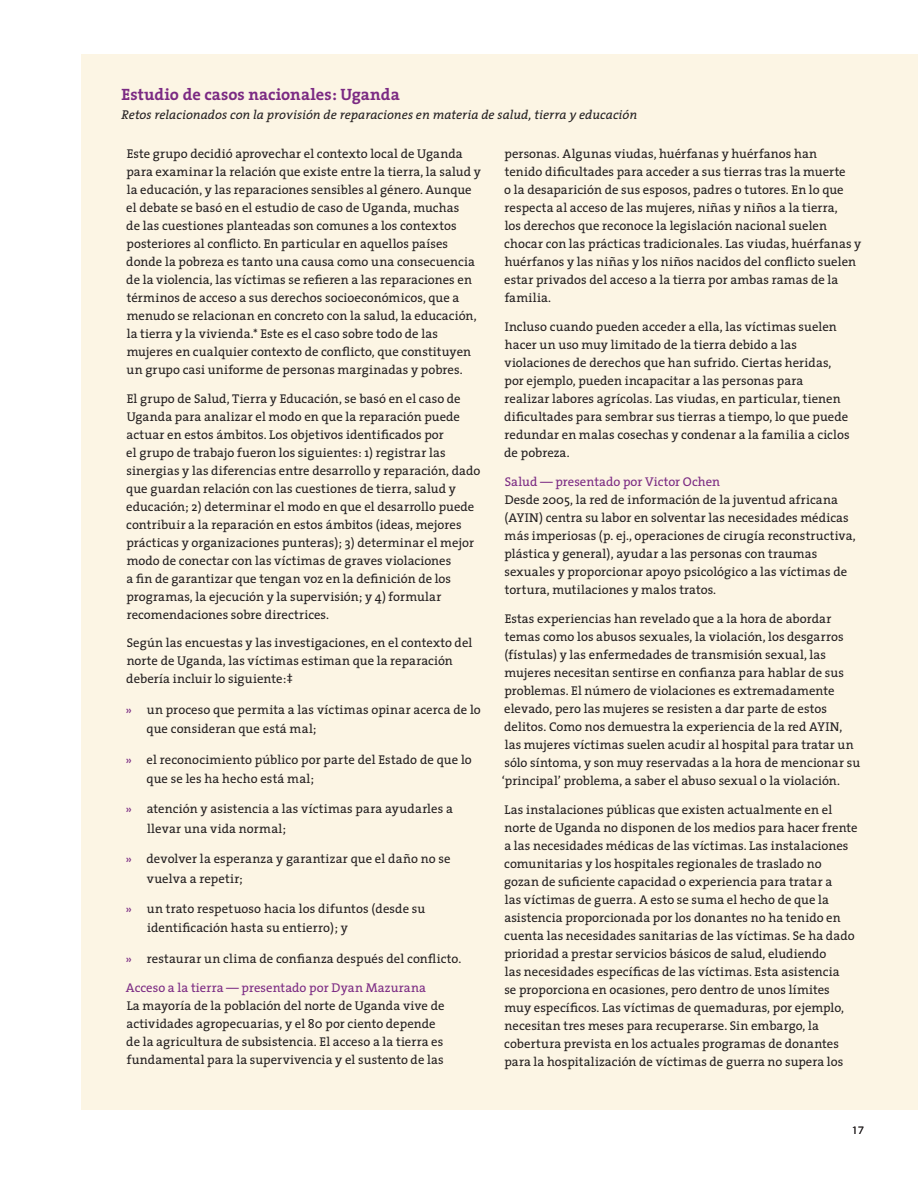
<style>
.page{position:relative;width:918px;height:1188px;background:#fff}
.page>*{position:absolute;margin:0;border:0;box-sizing:border-box;transform-origin:0 0}
.t1{font:700 16.5px "The Serif";letter-spacing:.005em;color:#7b2a83}
.t2{font:12.75px/18px "The Serif";letter-spacing:.005em;color:#231f20}
.t3{font:italic 12.75px "The Serif";color:#231f20}
.t4{font:12.75px "The Serif";letter-spacing:.005em;color:#7b2a83}
.t5{font:10.5px "Gotham";color:#231f20}
.s1{font-family:"The Sans";color:#7b2a83}
</style>
<div class="page">
<div style="left:81px;top:54px;width:837px;height:1055px;background:#fcf5e4"></div>
<p class="t1" style="left:122px;top:80px;width:280px">Estudio de casos nacionales: Uganda</p>
<p class="t3" style="left:122px;top:104px;width:517px">Retos relacionados con la provisión de reparaciones en materia de salud, tierra y educación</p>
<p class="t2" style="left:126px;top:144px;width:356px">Este grupo decidió aprovechar el contexto local de Uganda para examinar la relación que existe entre la tierra, la salud y la educación, y las reparaciones sensibles al género. Aunque el debate se basó en el estudio de caso de Uganda, muchas<br>de las cuestiones planteadas son comunes a los contextos posteriores al conflicto. En particular en aquellos países donde la pobreza es tanto una causa como una consecuencia de la violencia, las víctimas se refieren a las reparaciones en términos de acceso a sus derechos socioeconómicos, que a menudo se relacionan en concreto con la salud, la educación, la tierra y la vivienda.* Este es el caso sobre todo de las mujeres en cualquier contexto de conflicto, que constituyen un grupo casi uniforme de personas marginadas y pobres.</p>
<p class="t2" style="left:126px;top:389px;width:356px">El grupo de Salud, Tierra y Educación, se basó en el caso de Uganda para analizar el modo en que la reparación puede actuar en estos ámbitos. Los objetivos identificados por<br>el grupo de trabajo fueron los siguientes: 1) registrar las sinergias y las diferencias entre desarrollo y reparación, dado que guardan relación con las cuestiones de tierra, salud y educación; 2) determinar el modo en que el desarrollo puede contribuir a la reparación en estos ámbitos (ideas, mejores prácticas y organizaciones punteras); 3) determinar el mejor modo de conectar con las víctimas de graves violaciones<br>a fin de garantizar que tengan voz en la definición de los programas, la ejecución y la supervisión; y 4) formular recomendaciones sobre directrices.</p>
<p class="t2" style="left:126px;top:634px;width:348px">Según las encuestas y las investigaciones, en el contexto del norte de Uganda, las víctimas estiman que la reparación debería incluir lo siguiente:‡</p>
<p class="t2" style="left:147px;top:699px;width:336px;line-height:19.5px;text-indent:-21px"><span class="s1">»</span> un proceso que permita a las víctimas opinar acerca de lo que consideran que está mal;</p>
<p class="t2" style="left:147px;top:749px;width:327px;line-height:19.5px;text-indent:-21px"><span class="s1">»</span> el reconocimiento público por parte del Estado de que lo que se les ha hecho está mal;</p>
<p class="t2" style="left:147px;top:799px;width:307px;line-height:19.5px;text-indent:-22px"><span class="s1">»</span> atención y asistencia a las víctimas para ayudarles a llevar una vida normal;</p>
<p class="t2" style="left:147px;top:849px;width:305px;line-height:19.5px;text-indent:-21px"><span class="s1">»</span> devolver la esperanza y garantizar que el daño no se vuelva a repetir;</p>
<p class="t2" style="left:147px;top:898px;width:280px;line-height:19.5px;text-indent:-22px"><span class="s1">»</span> un trato respetuoso hacia los difuntos (desde su identificación hasta su entierro); y</p>
<p class="t2" style="left:125px;top:949px;width:337px"><span class="s1">»</span> restaurar un clima de confianza después del conflicto.</p>
<p class="t4" style="left:126px;top:977px;width:302px">Acceso a la tierra — presentado por Dyan Mazurana</p>
<p class="t2" style="left:126px;top:997px;width:320px">La mayoría de la población del norte de Uganda vive de actividades agropecuarias, y el 80 por ciento depende de la agricultura de subsistencia. El acceso a la tierra es fundamental para la supervivencia y el sustento de las</p>
<p class="t2" style="left:504px;top:144px;width:359px">personas. Algunas viudas, huérfanas y huérfanos han<br>tenido dificultades para acceder a sus tierras tras la muerte<br>o la desaparición de sus esposos, padres o tutores. En lo que respecta al acceso de las mujeres, niñas y niños a la tierra,<br>los derechos que reconoce la legislación nacional suelen chocar con las prácticas tradicionales. Las viudas, huérfanas y huérfanos y las niñas y los niños nacidos del conflicto suelen estar privados del acceso a la tierra por ambas ramas de la familia.</p>
<p class="t2" style="left:504px;top:317px;width:347px">Incluso cuando pueden acceder a ella, las víctimas suelen hacer un uso muy limitado de la tierra debido a las violaciones de derechos que han sufrido. Ciertas heridas, por ejemplo, pueden incapacitar a las personas para realizar labores agrícolas. Las viudas, en particular, tienen dificultades para sembrar sus tierras a tiempo, lo que puede redundar en malas cosechas y condenar a la familia a ciclos de pobreza.</p>
<p class="t4" style="left:505px;top:471px;width:217px">Salud — presentado por Victor Ochen</p>
<p class="t2" style="left:504px;top:491px;width:353px">Desde 2005, la red de información de la juventud africana (AYIN) centra su labor en solventar las necesidades médicas más imperiosas (p. ej., operaciones de cirugía reconstructiva, plástica y general), ayudar a las personas con traumas sexuales y proporcionar apoyo psicológico a las víctimas de tortura, mutilaciones y malos tratos.</p>
<p class="t2" style="left:502px;top:609px;width:360px">Estas experiencias han revelado que a la hora de abordar temas como los abusos sexuales, la violación, los desgarros (fístulas) y las enfermedades de transmisión sexual, las mujeres necesitan sentirse en confianza para hablar de sus problemas. El número de violaciones es extremadamente elevado, pero las mujeres se resisten a dar parte de estos delitos. Como nos demuestra la experiencia de la red AYIN,<br>las mujeres víctimas suelen acudir al hospital para tratar un sólo síntoma, y son muy reservadas a la hora de mencionar su ‘principal’ problema, a saber el abuso sexual o la violación.</p>
<p class="t2" style="left:504px;top:800px;width:355px">Las instalaciones públicas que existen actualmente en el norte de Uganda no disponen de los medios para hacer frente a las necesidades médicas de las víctimas. Las instalaciones comunitarias y los hospitales regionales de traslado no gozan de suficiente capacidad o experiencia para tratar a<br>las víctimas de guerra. A esto se suma el hecho de que la asistencia proporcionada por los donantes no ha tenido en cuenta las necesidades sanitarias de las víctimas. Se ha dado prioridad a prestar servicios básicos de salud, eludiendo<br>las necesidades específicas de las víctimas. Esta asistencia<br>se proporciona en ocasiones, pero dentro de unos límites muy específicos. Las víctimas de quemaduras, por ejemplo, necesitan tres meses para recuperarse. Sin embargo, la cobertura prevista en los actuales programas de donantes para la hospitalización de víctimas de guerra no supera los</p>
<p class="t5" style="left:853px;top:1124px;width:13px">17</p>
</div>
